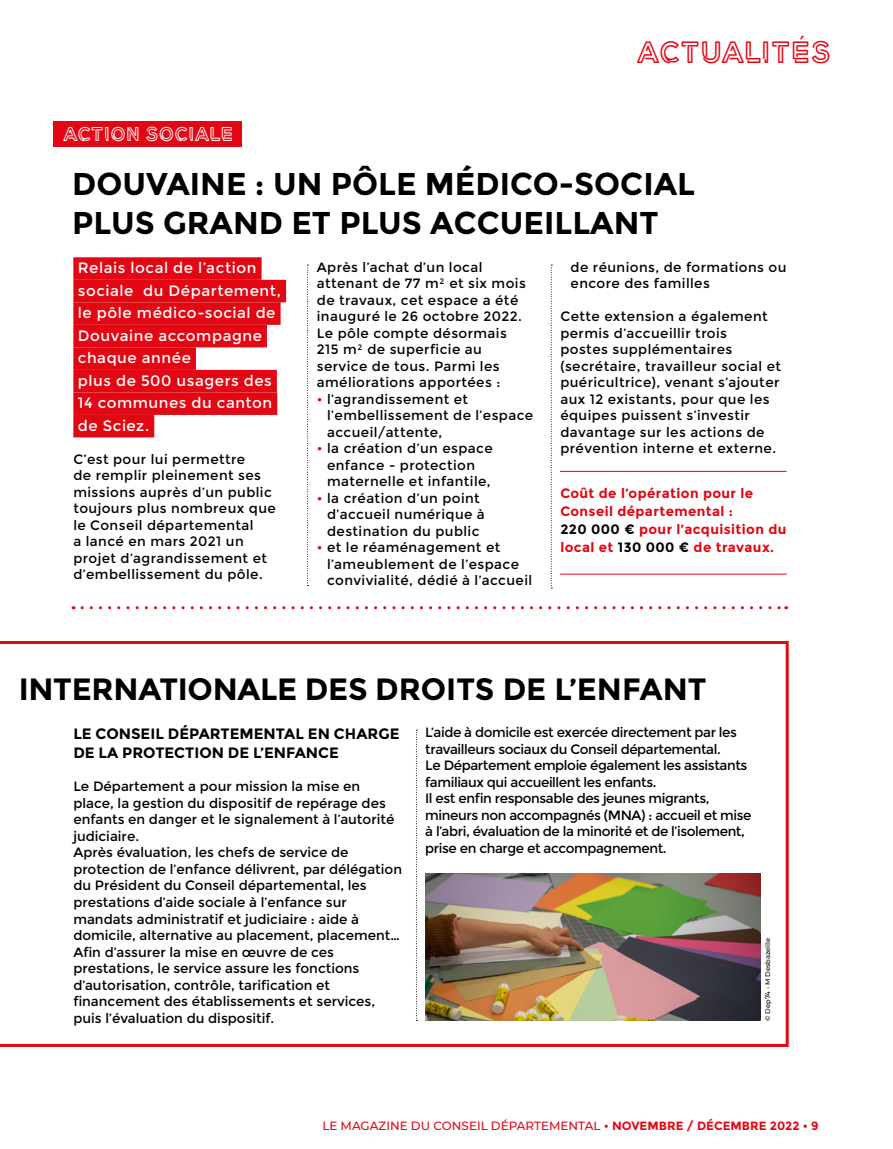
<style>
.page{position:relative;width:893px;height:1149px;background:#fff}
.page>*{position:absolute;margin:0;border:0;box-sizing:border-box;transform-origin:0 0}
.t1{font:700 31.5px/39px "Montserrat";color:#000}
.t2{font:700 30.75px "Montserrat";letter-spacing:-.01em;color:#000}
.t3{font:25.5px "Exthing";letter-spacing:.045em;color:#e30613}
.t4{font:16.5px "Exthing";letter-spacing:.06em;color:#fff}
.t5{font:15px/22.5px "Montserrat";letter-spacing:.04em;color:#fff}
.t6{font:700 15px/19.5px "Montserrat";color:#000}
.t7{font:13.5px/16.5px "Montserrat";letter-spacing:.02em;color:#000}
.t8{font:13.5px/16.5px "Montserrat";color:#000}
.t9{font:13.5px/16.5px "Montserrat";letter-spacing:-.03em;color:#000}
.t10{font:700 13.5px/18px "Montserrat";letter-spacing:.03em;color:#e30613}
.t11{font:500 11.85px "Montserrat";color:#e30613}
.t12{font:500 6.75px "Montserrat";color:#000}
.s1{color:#e30613}
.s2{color:#000}
.s3{font-weight:400}
.s4{font-weight:700}
</style>
<div class="page">
<svg style="left:0;top:641px;width:789px;height:405px"></svg>
<img style="left:425px;top:873px;width:335px;height:146px">
<div style="left:73px;top:257px;width:189px;height:23px;background:#e30613"></div>
<div style="left:73px;top:280px;width:213px;height:22px;background:#e30613"></div>
<div style="left:73px;top:302px;width:208px;height:23px;background:#e30613"></div>
<div style="left:73px;top:325px;width:194px;height:22px;background:#e30613"></div>
<div style="left:73px;top:347px;width:123px;height:23px;background:#e30613"></div>
<div style="left:73px;top:370px;width:204px;height:22px;background:#e30613"></div>
<div style="left:73px;top:392px;width:204px;height:23px;background:#e30613"></div>
<div style="left:73px;top:415px;width:81px;height:22px;background:#e30613"></div>
<div style="left:53px;top:121px;width:189px;height:26px;background:#e30613"></div>
<hr style="left:560px;top:573px;width:227px;height:1px;background:#e30613">
<hr style="left:560px;top:471px;width:227px;height:1px;background:#e30613">
<svg style="left:82px;top:606px;width:705px;height:3px"></svg>
<svg style="left:307px;top:264px;width:1px;height:322px"></svg>
<svg style="left:551px;top:264px;width:1px;height:324px"></svg>
<svg style="left:416px;top:729px;width:1px;height:291px"></svg>
<p class="t4" style="left:64px;top:125px;width:171px">ACTION SOCIALE</p>
<h3 class="t3" style="left:638px;top:37px;width:194px">ACTUALITES</h3>
<h1 class="t1" style="left:72px;top:164px;width:624px">DOUVAINE : UN PÔLE MÉDICO-SOCIAL<br>PLUS GRAND ET PLUS ACCUEILLANT</h1>
<p class="t5" style="left:78px;top:256px;width:205px">Relais local de l’action sociale du Département, le pôle médico-social de<br>Douvaine accompagne chaque année<br>plus de 500 usagers des<br>14 communes du canton de Sciez.</p>
<p class="t7" style="left:73px;top:450px;width:204px">C’est pour lui permettre<br>de remplir pleinement ses missions auprès d’un public toujours plus nombreux que le Conseil départemental<br>a lancé en mars 2021 un projet d’agrandissement et d’embellissement du pôle.</p>
<p class="t7" style="left:317px;top:259px;width:210px">Après l’achat d’un local attenant de 77 m² et six mois de travaux, cet espace a été inauguré le 26 octobre 2022.<br>Le pôle compte désormais<br>215 m² de superficie au service de tous. Parmi les améliorations apportées :</p>
<p class="t7" style="left:327px;top:390px;width:208px;text-indent:-10px"><span class="s1">•</span> l’agrandissement et l’embellissement de l’espace accueil/attente,</p>
<p class="t7" style="left:327px;top:440px;width:167px;text-indent:-10px"><span class="s1">•</span> la création d’un espace enfance - protection maternelle et infantile,</p>
<p class="t7" style="left:327px;top:489px;width:159px;text-indent:-10px"><span class="s1">•</span> la création d’un point d’accueil numérique à destination du public</p>
<p class="t7" style="left:327px;top:539px;width:206px;text-indent:-10px"><span class="s1">•</span> et le réaménagement et l’ameublement de l’espace convivialité, dédié à l’accueil</p>
<p class="t7" style="left:571px;top:258px;width:217px">de réunions, de formations ou encore des familles</p>
<p class="t7" style="left:560px;top:308px;width:222px">Cette extension a également permis d’accueillir trois<br>postes supplémentaires (secrétaire, travailleur social et puéricultrice), venant s’ajouter aux 12 existants, pour que les équipes puissent s’investir davantage sur les actions de prévention interne et externe.</p>
<p class="t10" style="left:560px;top:484px;width:228px">Coût de l’opération pour le<br>Conseil départemental :<br><span class="s2">220 000 €</span> pour l’acquisition du local et <span class="s2">130 000 €</span> de travaux.</p>
<h2 class="t2" style="left:19px;top:671px;width:689px">INTERNATIONALE DES DROITS DE L’ENFANT</h2>
<p class="t6" style="left:73px;top:723px;width:328px">LE CONSEIL DÉPARTEMENTAL EN CHARGE<br>DE LA PROTECTION DE L’ENFANCE</p>
<p class="t8" style="left:73px;top:778px;width:330px">Le Département a pour mission la mise en place, la gestion du dispositif de repérage des enfants en danger et le signalement à l’autorité judiciaire.<br>Après évaluation, les chefs de service de protection de l’enfance délivrent, par délégation du Président du Conseil départemental, les prestations d’aide sociale à l’enfance sur mandats administratif et judiciaire : aide à domicile, alternative au placement, placement… Afin d’assurer la mise en œuvre de ces prestations, le service assure les fonctions d’autorisation, contrôle, tarification et financement des établissements et services, puis l’évaluation du dispositif.</p>
<p class="t9" style="left:425px;top:724px;width:328px">L’aide à domicile est exercée directement par les travailleurs sociaux du Conseil départemental.<br>Le Département emploie également les assistants familiaux qui accueillent les enfants.<br>Il est enfin responsable des jeunes migrants, mineurs non accompagnés (MNA) : accueil et mise à l’abri, évaluation de la minorité et de l’isolement, prise en charge et accompagnement.</p>
<p class="t12" style="left:763px;top:1020px;width:85px;rotate:-90deg">© Dep74 - M Desbazeille</p>
<p class="t11" style="left:322px;top:1116px;width:498px">LE MAGAZINE DU CONSEIL DÉPARTEMENTAL <span class="s3">•</span> <span class="s4">NOVEMBRE / DÉCEMBRE 2022 • 9</span></p>
</div>
